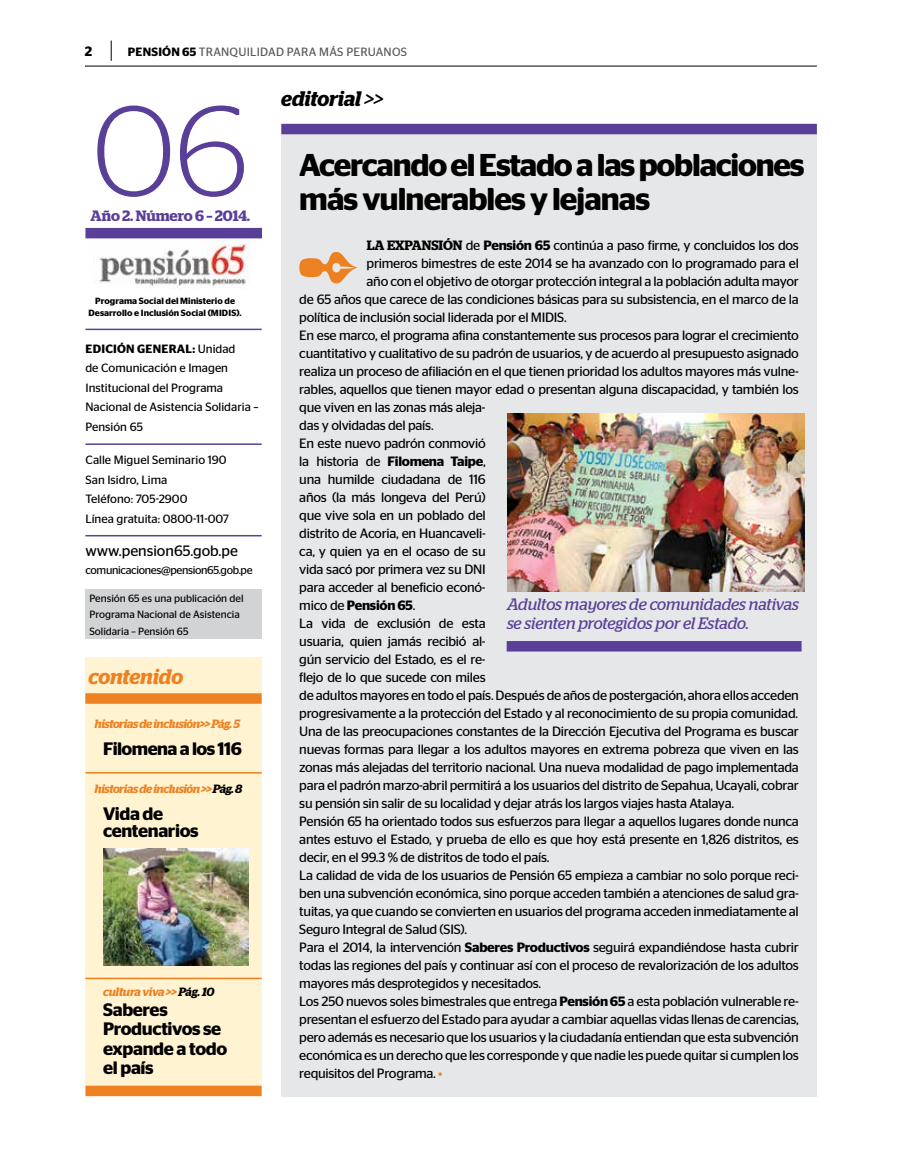
<style>
.page{position:relative;width:902px;height:1157px;background:#fff}
.page>*{position:absolute;margin:0;border:0;box-sizing:border-box;transform-origin:0 0}
.t1{font:300 129px "Stag Sans";color:#5a3f99}
.t2{font:600 31.5px "Stag Sans";letter-spacing:-.04em;color:#000}
.t3{font:italic 600 21px "Stag";letter-spacing:-.005em;color:#000}
.t4{font:italic 600 21px "Stag";letter-spacing:-.005em;color:#ed8122}
.t5{font:600 18px/19.5px "Stag Sans";letter-spacing:-.02em;color:#000}
.t6{font:italic 16.5px/19.5px "Stag";letter-spacing:-.005em;color:#5a3f99}
.t7{font:15px "Stag Sans";color:#000}
.t8{font:600 15px "Stag";letter-spacing:-.005em;color:#5a3f99}
.t9{font:13.5px "Stag Sans";letter-spacing:-.02em;color:#000}
.t10{font:600 13.5px "Stag Sans";letter-spacing:-.02em;color:#000}
.t11{font:12px/19.5px "Stag Sans";color:#000}
.t12{font:italic 600 12px "Stag";letter-spacing:-.035em;color:#ed8122}
.t13{font:12px "Stag Sans";letter-spacing:.02em;color:#58595b}
.t14{font:11.25px "Stag Sans";letter-spacing:-.03em;color:#000}
.t15{font:10.5px/16.5px "Stag Sans";color:#000}
.t16{font:600 9px/12px "Stag Sans";color:#000;text-align:center}
.s1{font-weight:600;color:#000}
.s2{font-weight:600}
.s3{color:#000}
.s4{font-weight:400}
.s5{font-family:"Stag";font-weight:600}
.s6{color:#ed8122}
</style>
<div class="page">
<svg style="left:111px;top:41px;width:1px;height:20px"></svg>
<hr style="left:85px;top:66px;width:731px;height:1px;background:#000">
<div style="left:281px;top:126px;width:535px;height:970px;background:#e6e7e8"></div>
<div style="left:85px;top:657px;width:176px;height:430px;background:#fff3d1"></div>
<img style="left:99px;top:240px;width:151px;height:48px">
<img style="left:507px;top:414px;width:297px;height:178px">
<div style="left:85px;top:228px;width:177px;height:10px;background:#5a3f99"></div>
<hr style="left:85px;top:772px;width:176px;height:1px;background:#ed8122">
<div style="left:85px;top:1085px;width:176px;height:11px;background:#ed8122"></div>
<hr style="left:85px;top:977px;width:176px;height:2px;background:#ed8122">
<div style="left:85px;top:693px;width:176px;height:11px;background:#ed8122"></div>
<svg style="left:299px;top:252px;width:59px;height:31px"></svg>
<div style="left:281px;top:124px;width:535px;height:10px;background:#5a3f99"></div>
<div style="left:506px;top:641px;width:295px;height:10px;background:#5a3f99"></div>
<img style="left:103px;top:848px;width:145px;height:117px">
<div style="left:85px;top:589px;width:176px;height:50px;background:#d1d3d4"></div>
<hr style="left:85px;top:443px;width:176px;height:2px;background:#5a3f99">
<hr style="left:85px;top:329px;width:176px;height:1px;background:#5a3f99">
<hr style="left:85px;top:535px;width:176px;height:1px;background:#5a3f99">
<p class="t10" style="left:85px;top:43px;width:9px">2</p>
<p class="t13" style="left:128px;top:45px;width:280px"><span class="s1">PENSIÓN 65</span> TRANQUILIDAD PARA MÁS PERUANOS</p>
<h1 class="t1" style="left:92px;top:80px;width:157px">06</h1>
<p class="t8" style="left:91px;top:207px;width:161px">Año 2. Número 6 – 2014.</p>
<p class="t16" style="left:89px;top:295px;width:155px">Programa Social del Ministerio de<br>Desarrollo e Inclusión Social (MIDIS).</p>
<p class="t11" style="left:85px;top:339px;width:175px"><span class="s2">EDICIÓN GENERAL:</span> Unidad<br>de Comunicación e Imagen<br>Institucional del Programa<br>Nacional de Asistencia Solidaria –<br>Pensión 65</p>
<p class="t11" style="left:85px;top:450px;width:145px">Calle Miguel Seminario 190<br>San Isidro, Lima<br>Teléfono: 705-2900<br>Línea gratuita: 0800-11-007</p>
<p class="t7" style="left:85px;top:542px;width:154px">www.pension65.gob.pe</p>
<p class="t14" style="left:85px;top:563px;width:169px">comunicaciones@pension65.gob.pe</p>
<p class="t15" style="left:89px;top:590px;width:156px">Pensión 65 es una publicación del<br>Programa Nacional de Asistencia<br>Solidaria – Pensión 65</p>
<h3 class="t4" style="left:89px;top:664px;width:96px">contenido</h3>
<p class="t12" style="left:95px;top:716px;width:147px">historias de inclusión&gt;&gt; Pág. 5</p>
<h3 class="t5" style="left:103px;top:739px;width:140px">Filomena a los 116</h3>
<p class="t12" style="left:95px;top:781px;width:149px">historias de inclusión &gt;&gt; <span class="s3">Pág. 8</span></p>
<h3 class="t5" style="left:103px;top:805px;width:97px;line-height:16.5px">Vida de centenarios</h3>
<p class="t12" style="left:103px;top:985px;width:113px">cultura viva &gt;&gt; <span class="s3">Pág. 10</span></p>
<h3 class="t5" style="left:103px;top:999px;width:126px">Saberes<br>Productivos se expande a todo el país</h3>
<h3 class="t3" style="left:281px;top:86px;width:104px">editorial <span class="s4">&gt;&gt;</span></h3>
<h2 class="t2" style="left:299px;top:147px;width:507px">Acercando el Estado a las poblaciones</h2>
<h2 class="t2" style="left:299px;top:181px;width:352px">más vulnerables y lejanas</h2>
<p class="t9" style="left:367px;top:237px;width:433px"><span class="s5">LA EXPANSIÓN</span> de <span class="s2">Pensión 65</span> continúa a paso firme, y concluidos los dos</p>
<p class="t9" style="left:366px;top:255px;width:433px">primeros bimestres de este 2014 se ha avanzado con lo programado para el</p>
<p class="t9" style="left:366px;top:273px;width:433px">año con el objetivo de otorgar protección integral a la población adulta mayor</p>
<p class="t9" style="left:299px;top:291px;width:501px">de 65 años que carece de las condiciones básicas para su subsistencia, en el marco de la</p>
<p class="t9" style="left:299px;top:309px;width:269px">política de inclusión social liderada por el MIDIS.</p>
<p class="t9" style="left:299px;top:327px;width:501px">En ese marco, el programa afina constantemente sus procesos para lograr el crecimiento</p>
<p class="t9" style="left:299px;top:345px;width:501px">cuantitativo y cualitativo de su padrón de usuarios, y de acuerdo al presupuesto asignado</p>
<p class="t9" style="left:299px;top:363px;width:501px">realiza un proceso de afiliación en el que tienen prioridad los adultos mayores más vulne-</p>
<p class="t9" style="left:299px;top:381px;width:501px">rables, aquellos que tienen mayor edad o presentan alguna discapacidad, y también los</p>
<p class="t9" style="left:299px;top:399px;width:188px">que viven en las zonas más aleja-</p>
<p class="t9" style="left:299px;top:417px;width:136px">das y olvidadas del país.</p>
<p class="t9" style="left:299px;top:435px;width:188px">En este nuevo padrón conmovió</p>
<p class="t9" style="left:299px;top:453px;width:188px">la historia de <span class="s2">Filomena Taipe</span>,</p>
<p class="t9" style="left:299px;top:471px;width:188px">una humilde ciudadana de 116</p>
<p class="t9" style="left:299px;top:489px;width:188px">años (la más longeva del Perú)</p>
<p class="t9" style="left:299px;top:507px;width:188px">que vive sola en un poblado del</p>
<p class="t9" style="left:299px;top:525px;width:188px">distrito de Acoria, en Huancaveli-</p>
<p class="t9" style="left:299px;top:543px;width:188px">ca, y quien ya en el ocaso de su</p>
<p class="t9" style="left:299px;top:561px;width:188px">vida sacó por primera vez su DNI</p>
<p class="t9" style="left:299px;top:579px;width:188px">para acceder al beneficio econó-</p>
<p class="t10" style="left:299px;top:597px;width:118px"><span class="s4">mico de</span> Pensión 65<span class="s4">.</span></p>
<p class="t9" style="left:299px;top:615px;width:188px">La vida de exclusión de esta</p>
<p class="t9" style="left:299px;top:633px;width:188px">usuaria, quien jamás recibió al-</p>
<p class="t9" style="left:299px;top:651px;width:188px">gún servicio del Estado, es el re-</p>
<p class="t9" style="left:299px;top:669px;width:188px">flejo de lo que sucede con miles</p>
<p class="t9" style="left:299px;top:687px;width:501px">de adultos mayores en todo el país. Después de años de postergación, ahora ellos acceden</p>
<p class="t9" style="left:299px;top:705px;width:500px">progresivamente a la protección del Estado y al reconocimiento de su propia comunidad.</p>
<p class="t9" style="left:299px;top:723px;width:501px">Una de las preocupaciones constantes de la Dirección Ejecutiva del Programa es buscar</p>
<p class="t9" style="left:299px;top:741px;width:501px">nuevas formas para llegar a los adultos mayores en extrema pobreza que viven en las</p>
<p class="t9" style="left:299px;top:759px;width:501px">zonas más alejadas del territorio nacional. Una nueva modalidad de pago implementada</p>
<p class="t9" style="left:299px;top:777px;width:501px">para el padrón marzo-abril permitirá a los usuarios del distrito de Sepahua, Ucayali, cobrar</p>
<p class="t9" style="left:299px;top:795px;width:436px">su pensión sin salir de su localidad y dejar atrás los largos viajes hasta Atalaya.</p>
<p class="t9" style="left:299px;top:813px;width:501px">Pensión 65 ha orientado todos sus esfuerzos para llegar a aquellos lugares donde nunca</p>
<p class="t9" style="left:299px;top:831px;width:501px">antes estuvo el Estado, y prueba de ello es que hoy está presente en 1,826 distritos, es</p>
<p class="t9" style="left:299px;top:849px;width:252px">decir, en el 99.3 % de distritos de todo el país.</p>
<p class="t9" style="left:299px;top:867px;width:501px">La calidad de vida de los usuarios de Pensión 65 empieza a cambiar no solo porque reci-</p>
<p class="t9" style="left:299px;top:885px;width:501px">ben una subvención económica, sino porque acceden también a atenciones de salud gra-</p>
<p class="t9" style="left:299px;top:903px;width:501px">tuitas, ya que cuando se convierten en usuarios del programa acceden inmediatamente al</p>
<p class="t9" style="left:299px;top:921px;width:169px">Seguro Integral de Salud (SIS).</p>
<p class="t9" style="left:299px;top:939px;width:501px">Para el 2014, la intervención <span class="s2">Saberes Productivos</span> seguirá expandiéndose hasta cubrir</p>
<p class="t9" style="left:299px;top:957px;width:501px">todas las regiones del país y continuar así con el proceso de revalorización de los adultos</p>
<p class="t9" style="left:299px;top:975px;width:243px">mayores más desprotegidos y necesitados.</p>
<p class="t9" style="left:299px;top:993px;width:501px">Los 250 nuevos soles bimestrales que entrega <span class="s2">Pensión 65</span> a esta población vulnerable re-</p>
<p class="t9" style="left:299px;top:1011px;width:501px">presentan el esfuerzo del Estado para ayudar a cambiar aquellas vidas llenas de carencias,</p>
<p class="t9" style="left:299px;top:1029px;width:501px">pero además es necesario que los usuarios y la ciudadanía entiendan que esta subvención</p>
<p class="t9" style="left:299px;top:1047px;width:501px">económica es un derecho que les corresponde y que nadie les puede quitar si cumplen los</p>
<p class="t9" style="left:299px;top:1065px;width:145px">requisitos del Programa. <span class="s6">•</span></p>
<p class="t6" style="left:507px;top:594px;width:293px">Adultos mayores de comunidades nativas se sienten protegidos por el Estado.</p>
</div>
